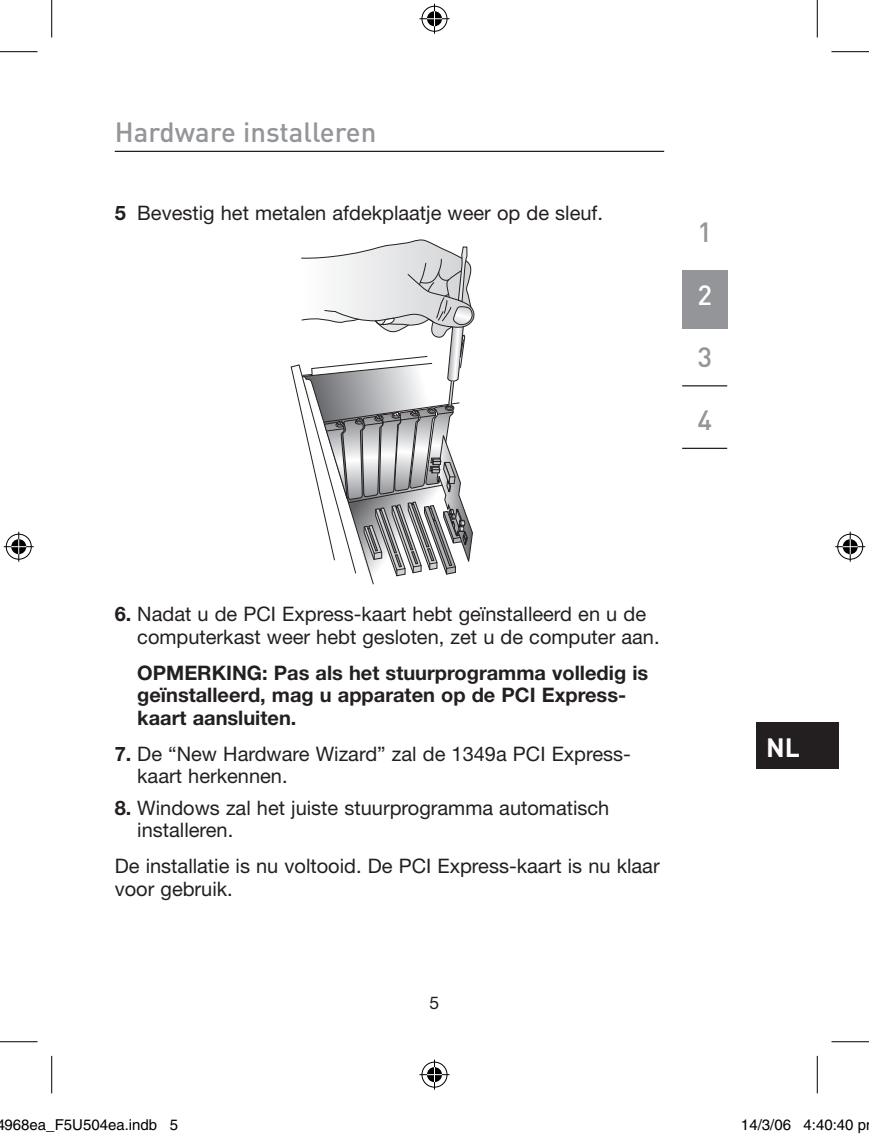
<style>
.page{position:relative;width:869px;height:1138px;background:#fff}
.page>*{position:absolute;margin:0;border:0;box-sizing:border-box;transform-origin:0 0}
.t1{font:500 27.5px "DIN";color:#939598}
.t2{font:500 27.5px "DIN";color:#fff}
.t3{font:700 26.25px "DIN";color:#fff}
.t4{font:20px/22.5px "Helvetica Neue";color:#231f20}
.t5{font:700 20px/22.5px "Helvetica Neue";color:#231f20}
.t6{font:17.5px "Helvetica Neue";color:#231f20}
.t7{font:15px "Helvetica";color:#000}
.s1{font-weight:700}
</style>
<div class="page">
<div style="left:756px;top:723px;width:82px;height:46px;background:#231f20"></div>
<hr style="left:115px;top:151px;width:549px;height:1px;background:#231f20">
<svg style="left:290px;top:239px;width:185px;height:345px"></svg>
<div style="left:682px;top:271px;width:45px;height:58px;background:#939598"></div>
<hr style="left:682px;top:385px;width:45px;height:1px;background:#231f20">
<hr style="left:682px;top:448px;width:45px;height:1px;background:#231f20">
<hr style="left:0;top:51px;width:38px;height:1px;background:#000">
<hr style="left:831px;top:51px;width:37px;height:1px;background:#000">
<hr style="left:0;top:1041px;width:38px;height:1px;background:#000">
<hr style="left:831px;top:1041px;width:37px;height:1px;background:#000">
<hr style="left:51px;top:0;width:1px;height:37px;background:#000">
<hr style="left:51px;top:1056px;width:1px;height:37px;background:#000">
<hr style="left:816px;top:0;width:1px;height:37px;background:#000">
<hr style="left:816px;top:1056px;width:1px;height:37px;background:#000">
<div style="left:420px;top:5px;width:28px;height:28px;border:3px solid #fff;border-radius:50%"></div>
<hr style="left:419px;top:17px;width:30px;height:3px;background:#fff">
<hr style="left:433px;top:4px;width:3px;height:30px;background:#fff">
<div style="left:425px;top:10px;width:18px;height:18px;border:3px solid #fff;border-radius:50%"></div>
<div style="left:421px;top:6px;width:26px;height:26px;border:1px solid #000;border-radius:50%"></div>
<hr style="left:419px;top:18px;width:30px;height:1px;background:#000">
<hr style="left:434px;top:4px;width:1px;height:30px;background:#000">
<svg style="left:427px;top:11px;width:15px;height:15px"></svg>
<div style="left:420px;top:1061px;width:28px;height:28px;border:3px solid #fff;border-radius:50%"></div>
<hr style="left:419px;top:1073px;width:30px;height:3px;background:#fff">
<hr style="left:433px;top:1060px;width:3px;height:30px;background:#fff">
<div style="left:425px;top:1066px;width:18px;height:18px;border:3px solid #fff;border-radius:50%"></div>
<div style="left:421px;top:1062px;width:26px;height:25px;border:1px solid #000;border-radius:50%"></div>
<hr style="left:419px;top:1074px;width:30px;height:1px;background:#000">
<hr style="left:434px;top:1060px;width:1px;height:30px;background:#000">
<svg style="left:427px;top:1067px;width:15px;height:15px"></svg>
<div style="left:5px;top:533px;width:28px;height:28px;border:3px solid #fff;border-radius:50%"></div>
<hr style="left:4px;top:545px;width:30px;height:3px;background:#fff">
<hr style="left:17px;top:532px;width:3px;height:30px;background:#fff">
<div style="left:10px;top:538px;width:18px;height:18px;border:3px solid #fff;border-radius:50%"></div>
<div style="left:6px;top:534px;width:26px;height:25px;border:1px solid #000;border-radius:50%"></div>
<hr style="left:4px;top:546px;width:30px;height:1px;background:#000">
<hr style="left:18px;top:532px;width:1px;height:30px;background:#000">
<svg style="left:11px;top:539px;width:15px;height:15px"></svg>
<div style="left:836px;top:533px;width:28px;height:28px;border:3px solid #fff;border-radius:50%"></div>
<hr style="left:835px;top:545px;width:30px;height:3px;background:#fff">
<hr style="left:848px;top:532px;width:3px;height:30px;background:#fff">
<div style="left:841px;top:538px;width:18px;height:18px;border:3px solid #fff;border-radius:50%"></div>
<div style="left:837px;top:534px;width:25px;height:25px;border:1px solid #000;border-radius:50%"></div>
<hr style="left:835px;top:546px;width:30px;height:1px;background:#000">
<hr style="left:849px;top:532px;width:1px;height:30px;background:#000">
<svg style="left:842px;top:539px;width:15px;height:15px"></svg>
<div style="left:93px;top:1121px;width:5px;height:9px;border:1px solid #fff;border-radius:50%"></div>
<div style="left:91px;top:1119px;width:9px;height:12px;border:1px solid #fff;border-radius:50%"></div>
<div style="left:775px;top:1121px;width:6px;height:9px;border:1px solid #fff;border-radius:50%"></div>
<div style="left:774px;top:1119px;width:8px;height:12px;border:1px solid #fff;border-radius:50%"></div>
<div style="left:825px;top:1121px;width:6px;height:9px;border:1px solid #fff;border-radius:50%"></div>
<div style="left:824px;top:1119px;width:8px;height:12px;border:1px solid #fff;border-radius:50%"></div>
<div style="left:846px;top:1121px;width:6px;height:9px;border:1px solid #fff;border-radius:50%"></div>
<div style="left:845px;top:1119px;width:8px;height:12px;border:1px solid #fff;border-radius:50%"></div>
<h1 class="t1" style="left:115px;top:114px;width:263px">Hardware installeren</h1>
<p class="t4" style="left:115px;top:202px;width:489px"><span class="s1">5</span> Bevestig het metalen afdekplaatje weer op de sleuf.</p>
<h1 class="t1" style="left:697px;top:215px;width:16px">1</h1>
<h1 class="t2" style="left:697px;top:277px;width:16px">2</h1>
<h1 class="t1" style="left:697px;top:340px;width:16px">3</h1>
<h1 class="t1" style="left:697px;top:402px;width:16px">4</h1>
<p class="t4" style="left:137px;top:602px;width:524px;text-indent:-22px"><span class="s1">6.</span> Nadat u de PCI Express-kaart hebt geïnstalleerd en u de computerkast weer hebt gesloten, zet u de computer aan.</p>
<p class="t5" style="left:137px;top:661px;width:512px">OPMERKING: Pas als het stuurprogramma volledig is geïnstalleerd, mag u apparaten op de PCI Express&shy;kaart aansluiten.</p>
<p class="t4" style="left:137px;top:742px;width:495px;text-indent:-22px"><span class="s1">7.</span> De “New Hardware Wizard” zal de 1349a PCI Express&shy;kaart herkennen.</p>
<p class="t4" style="left:137px;top:796px;width:473px;text-indent:-22px"><span class="s1">8.</span> Windows zal het juiste stuurprogramma automatisch installeren.</p>
<p class="t4" style="left:115px;top:854px;width:546px">De installatie is nu voltooid. De PCI Express-kaart is nu klaar voor gebruik.</p>
<p class="t6" style="left:429px;top:993px;width:11px">5</p>
<h2 class="t3" style="left:766px;top:730px;width:35px">NL</h2>
<p class="t7" style="left:-4px;top:1116px;width:183px">4968ea_F5U504ea.indb 5</p>
<p class="t7" style="left:740px;top:1116px;width:127px">14/3/06 4:40:40 p</p>
</div>
